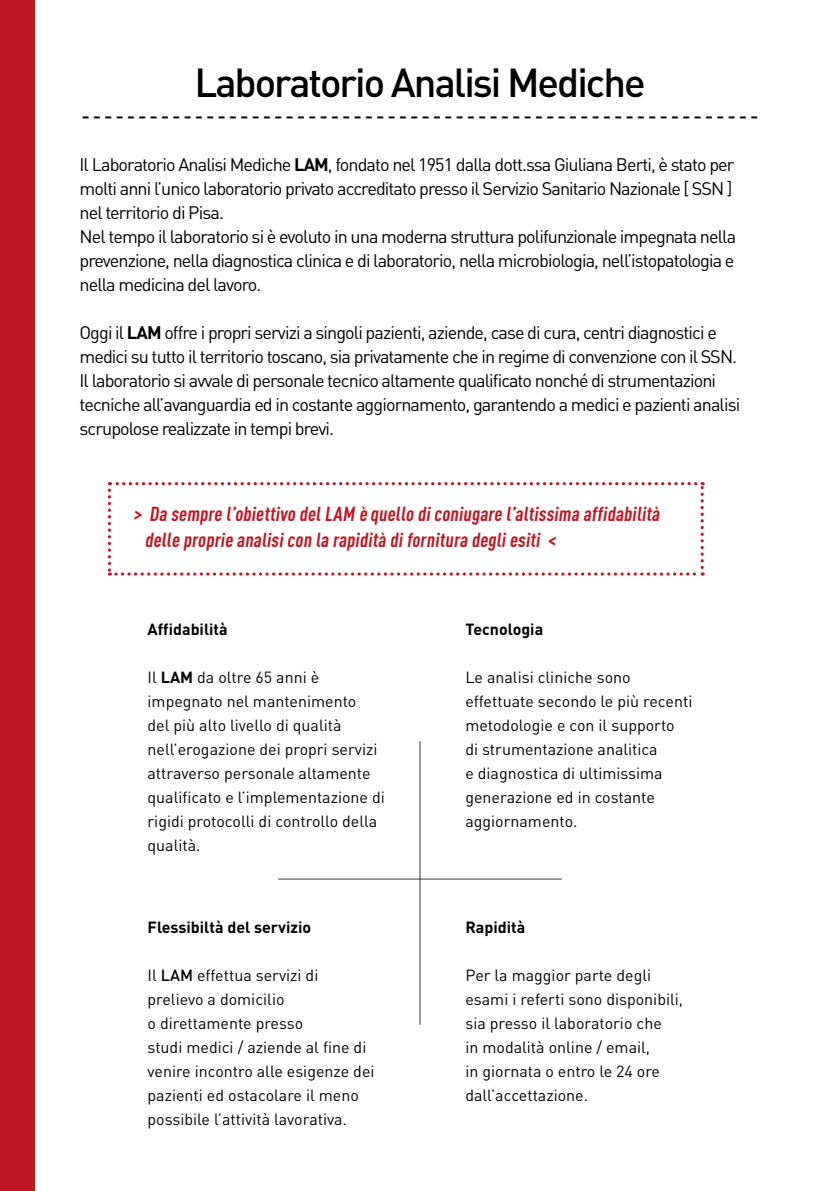
<style>
.page{position:relative;width:840px;height:1191px;background:#fff}
.page>*{position:absolute;margin:0;border:0;box-sizing:border-box;transform-origin:0 0}
.t1{font:500 40px "DIN";letter-spacing:-.05em;color:#000}
.t2{font:700 20px/26px "DIN Cond";color:#be1622}
.t3{font:500 20px "DIN";color:#000}
.t4{font:18px/24px "DIN";letter-spacing:-.05em;color:#000}
.t5{font:16px/24px "DIN";color:#000}
.t6{font:700 16px "DIN";color:#000}
.s1{font-weight:700}
.s2{font-weight:500}
</style>
<div class="page">
<hr style="left:278px;top:878px;width:283px;height:1px;background:#3c3c3b">
<hr style="left:419px;top:741px;width:1px;height:283px;background:#3c3c3b">
<div style="left:0;top:0;width:34px;height:1191px;background:#be1622"></div>
<svg style="left:108px;top:482px;width:595px;height:93px"></svg>
<h1 class="t1" style="left:194px;top:57px;width:452px">Laboratorio Analisi Mediche</h1>
<p class="t3" style="left:81px;top:103px;width:678px">- - - - - - - - - - - - - - - - - - - - - - - - - - - - - - - - - - - - - - - - - - - - - - - - - - - - - - - - - - - -</p>
<p class="t4" style="left:79px;top:152px;width:657px">Il Laboratorio Analisi Mediche <span class="s1">LAM</span>, fondato nel 1951 dalla dott.ssa Giuliana Berti, è stato per molti anni l’unico laboratorio privato accreditato presso il Servizio Sanitario Nazionale [ SSN ] nel territorio di Pisa.<br>Nel tempo il laboratorio si è evoluto in una moderna struttura polifunzionale impegnata nella prevenzione, nella diagnostica clinica e di laboratorio, nella microbiologia, nell’istopatologia e nella medicina del lavoro.</p>
<p class="t4" style="left:79px;top:320px;width:662px">Oggi il <span class="s1">LAM</span> offre i propri servizi a singoli pazienti, aziende, case di cura, centri diagnostici e medici su tutto il territorio toscano, sia privatamente che in regime di convenzione con il SSN.<br>Il laboratorio si avvale di personale tecnico altamente qualificato nonché di strumentazioni tecniche all’avanguardia ed in costante aggiornamento, garantendo a medici e pazienti analisi scrupolose realizzate in tempi brevi.</p>
<p class="t2" style="left:145px;top:501px;width:519px;text-indent:-11px">&gt; Da sempre l’obiettivo delLAM è quello diconiugare l’altissima affidabilità delle proprie analisicon la rapidità difornitura degliesiti &lt;</p>
<p class="t6" style="left:147px;top:619px;width:82px">Affidabilità</p>
<p class="t5" style="left:147px;top:665px;width:239px">Il <span class="s1">LAM</span> da oltre 65 anni è impegnato nel mantenimento<br>del più alto livello di qualità nell’erogazione dei propri servizi attraverso personale altamente qualificato e l’implementazione di rigidi protocolli di controllo della qualità.</p>
<p class="t6" style="left:147px;top:916px;width:165px">Flessibiltà del servizio</p>
<p class="t5" style="left:147px;top:963px;width:228px">Il <span class="s2">LAM</span> effettua servizi di prelievo a domicilio<br>o direttamente presso<br>studi medici / aziende al fine di venire incontro alle esigenze dei pazienti ed ostacolare il meno possibile l’attività lavorativa.</p>
<p class="t6" style="left:465px;top:619px;width:79px">Tecnologia</p>
<p class="t5" style="left:465px;top:665px;width:228px">Le analisi cliniche sono effettuate secondo le più recenti metodologie e con il supporto<br>di strumentazione analitica<br>e diagnostica di ultimissima generazione ed in costante aggiornamento.</p>
<p class="t6" style="left:465px;top:916px;width:61px">Rapidità</p>
<p class="t5" style="left:465px;top:963px;width:219px">Per la maggior parte degli esami i referti sono disponibili, sia presso il laboratorio che<br>in modalità online / email,<br>in giornata o entro le 24 ore dall’accettazione.</p>
</div>
